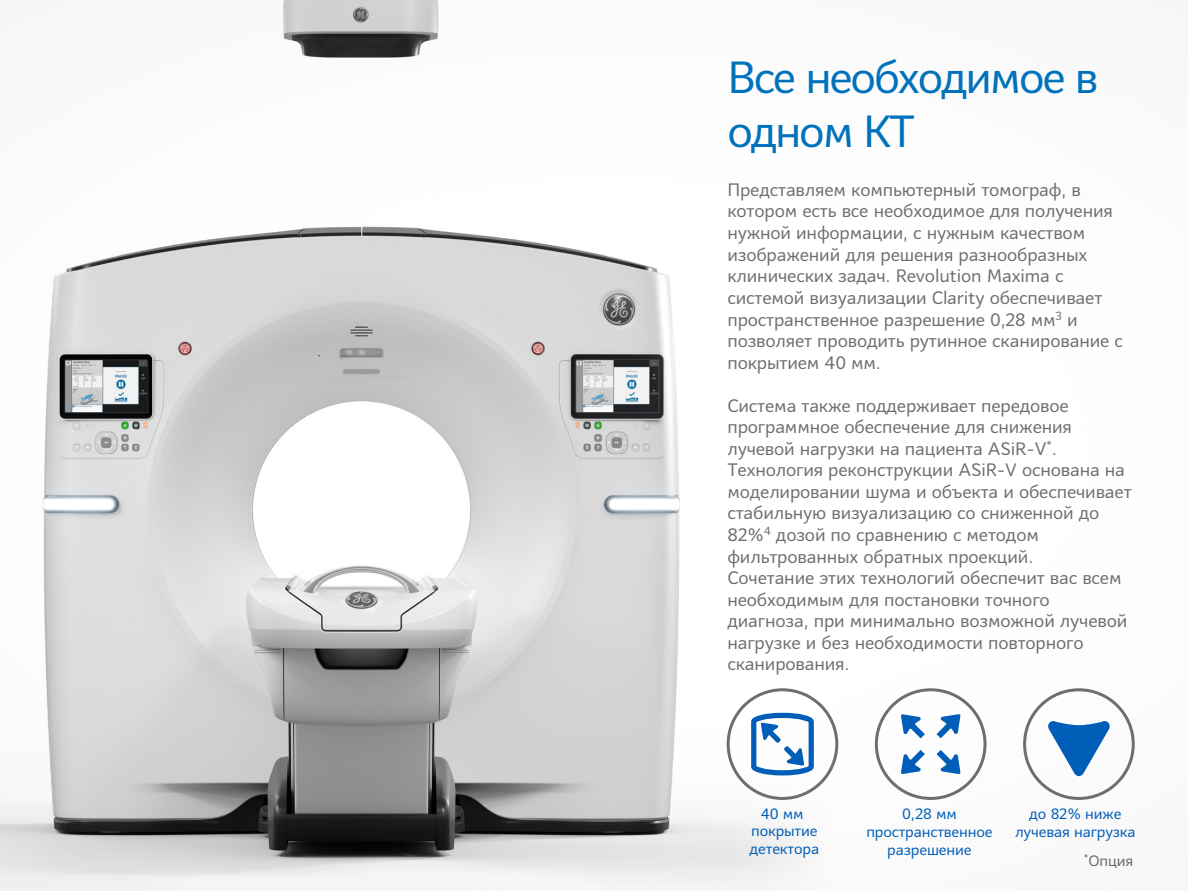
<style>
.page{position:relative;width:1188px;height:891px;background:#fff}
.page>*{position:absolute;margin:0;border:0;box-sizing:border-box;transform-origin:0 0}
.t1{font:45px/54px "Mediator";letter-spacing:-.05em;color:#0072bc}
.t2{font:18px/21.6px "Mediator";letter-spacing:-.01em;color:#6d6e71}
.t3{font:15px/18px "Mediator";letter-spacing:-.01em;color:#005db6;text-align:center}
.t4{font:15px "Mediator";letter-spacing:-.01em;color:#63666a}
</style>
<div class="page">
<img style="left:0;top:0;width:1135px;height:891px">
<div style="left:1023px;top:688px;width:112px;height:112px;border:3px solid #6d6e71;border-radius:50%"></div>
<svg style="left:1048px;top:721px;width:62px;height:55px"></svg>
<div style="left:875px;top:688px;width:112px;height:112px;border:3px solid #6d6e71;border-radius:50%"></div>
<svg style="left:901px;top:714px;width:24px;height:24px"></svg>
<svg style="left:901px;top:750px;width:24px;height:24px"></svg>
<svg style="left:937px;top:750px;width:24px;height:24px"></svg>
<svg style="left:937px;top:714px;width:24px;height:24px"></svg>
<div style="left:727px;top:688px;width:111px;height:112px;border:3px solid #6d6e71;border-radius:50%"></div>
<svg style="left:751px;top:713px;width:63px;height:62px"></svg>
<h1 class="t1" style="left:727px;top:50px;width:373px">Все необходимое в одном КТ</h1>
<p class="t2" style="left:727px;top:179px;width:397px">Представляем компьютерный томограф, в котором есть все необходимое для получения нужной информации, с нужным качеством изображений для решения разнообразных клинических задач. Revolution Maxima с системой визуализации Clarity обеспечивает пространственное разрешение 0,28 мм<sup>3</sup> и позволяет проводить рутинное сканирование с покрытием 40 мм.</p>
<p class="t2" style="left:727px;top:395px;width:406px">Система также поддерживает передовое программное обеспечение для снижения лучевой нагрузки на пациента ASiR-V<sup>*</sup>.<br>Технология реконструкции ASiR-V основана на моделировании шума и объекта и обеспечивает стабильную визуализацию со сниженной до 82%<sup>4</sup> дозой по сравнению с методом фильтрованных обратных проекций.<br>Сочетание этих технологий обеспечит вас всем необходимым для постановки точного диагноза, при минимально возможной лучевой нагрузке и без необходимости повторного сканирования.</p>
<p class="t3" style="left:750px;top:805px;width:71px;line-height:17.4px">40 мм покрытие детектора</p>
<p class="t3" style="left:866px;top:805px;width:128px">0,28 мм пространственное разрешение</p>
<p class="t3" style="left:1015px;top:805px;width:122px">до 82% ниже лучевая нагрузка</p>
<p class="t4" style="left:1084px;top:851px;width:51px"><sup>*</sup>Опция</p>
</div>
